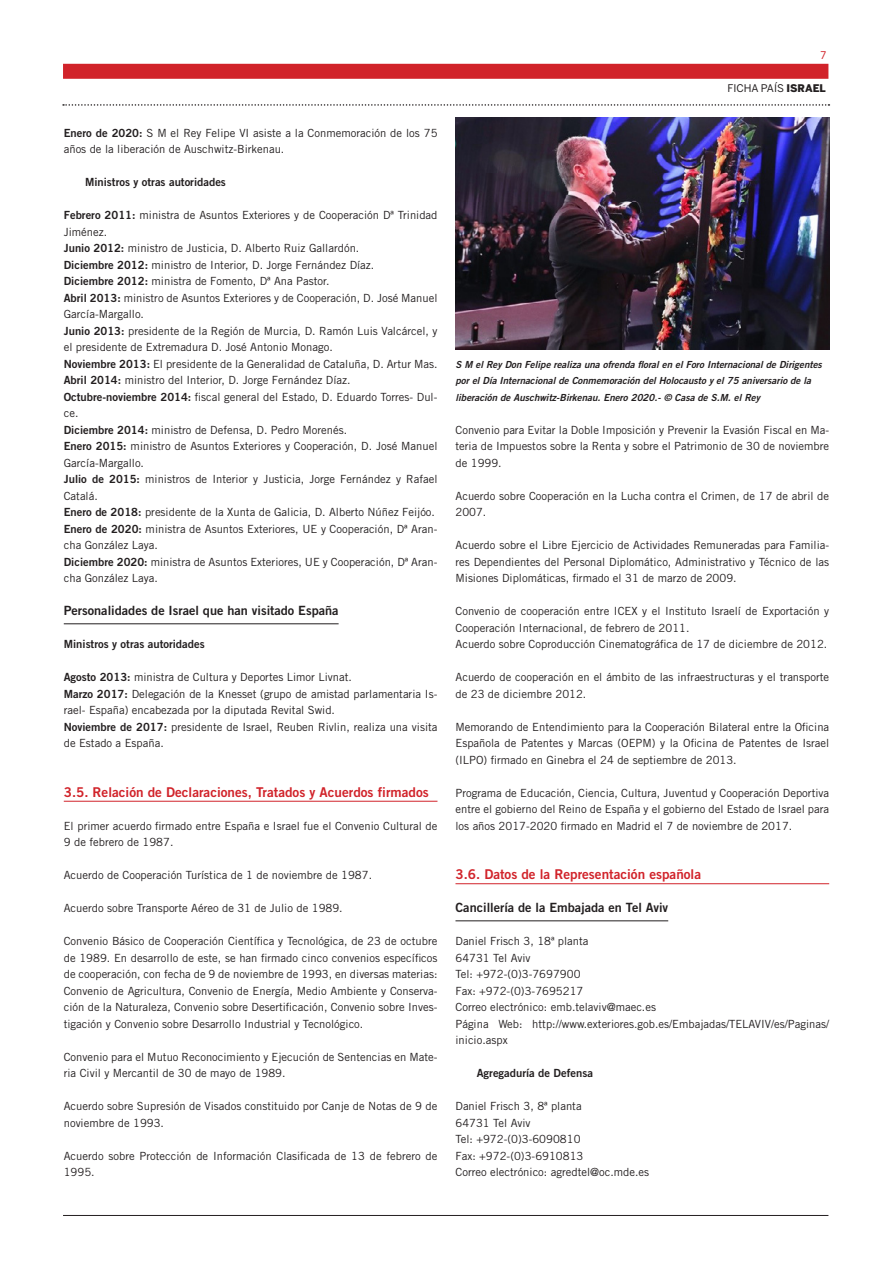
<style>
.page{position:relative;width:893px;height:1263px;background:#fff}
.page>*{position:absolute;margin:0;border:0;box-sizing:border-box;transform-origin:0 0}
.TITULO_2º_NIVEL{font:13.5px "Trade Gothic LT Std Bd 2";color:#d1232a}
.TITULO_3º_NIVEL{font:12.75px "Trade Gothic LT Std Bd 2";color:#231f20}
.TEXTO_NORMAL{font:11.25px/16.5px "Trade Gothic LT Std";color:#231f20}
.TITULO_4º_NIVEL{font:11.25px "Trade Gothic LT Std Bd 2";color:#231f20}
.TEXTO_NORMAL-2{font:11.25px "Trade Gothic LT Std Bd 2";color:#231f20}
.t1{font:10.5px "Benton Sans";color:#231f20}
.t2{font:10.5px "Benton Sans";color:#d1232a}
.TEXTO_PIE_DE_FOTO{font:9.75px/16.5px "Trade Gothic LT Std Bd 2 Obl";color:#231f20}
.s1{font-family:"Trade Gothic LT Std Bd 2"}
.s2{font-weight:900}
</style>
<div class="page">
<div style="left:63px;top:64px;width:765px;height:15px;background:#d1232a"></div>
<hr style="left:63px;top:1215px;width:765px;height:1px;background:#231f20">
<svg style="left:63px;top:104px;width:766px;height:2px"></svg>
<hr style="left:64px;top:623px;width:275px;height:1px;background:#231f20">
<hr style="left:64px;top:801px;width:373px;height:1px;background:#d1232a">
<hr style="left:455px;top:883px;width:374px;height:1px;background:#d1232a">
<hr style="left:455px;top:920px;width:213px;height:1px;background:#231f20">
<img style="left:455px;top:117px;width:374px;height:232px">
<p class="TEXTO_NORMAL" style="left:64px;top:124px;width:375px"><span class="s1">Enero de 2020:</span> S M el Rey Felipe VI asiste a la Conmemoración de los 75 años de la liberación de Auschwitz-Birkenau.</p>
<p class="TITULO_4º_NIVEL" style="left:85px;top:175px;width:142px">Ministros y otras autoridades</p>
<p class="TEXTO_NORMAL" style="left:64px;top:207px;width:375px"><span class="s1">Febrero 2011:</span> ministra de Asuntos Exteriores y de Cooperación Dª Trinidad<br>Jiménez.</p>
<p class="TEXTO_NORMAL" style="left:64px;top:240px;width:297px"><span class="s1">Junio 2012:</span> ministro de Justicia, D. Alberto Ruiz Gallardón.</p>
<p class="TEXTO_NORMAL" style="left:64px;top:256px;width:312px"><span class="s1">Diciembre 2012:</span> ministro de Interior, D. Jorge Fernández Díaz.</p>
<p class="TEXTO_NORMAL" style="left:64px;top:273px;width:267px"><span class="s1">Diciembre 2012:</span> ministra de Fomento, Dª Ana Pastor.</p>
<p class="TEXTO_NORMAL" style="left:64px;top:289px;width:375px"><span class="s1">Abril 2013:</span> ministro de Asuntos Exteriores y de Cooperación, D. José Manuel<br>García-Margallo.</p>
<p class="TEXTO_NORMAL" style="left:64px;top:322px;width:375px"><span class="s1">Junio 2013:</span> presidente de la Región de Murcia, D. Ramón Luis Valcárcel, y el presidente de Extremadura D. José Antonio Monago.</p>
<p class="TEXTO_NORMAL" style="left:64px;top:355px;width:375px"><span class="s1">Noviembre 2013:</span> El presidente de la Generalidad de Cataluña, D. Artur Mas.</p>
<p class="TEXTO_NORMAL" style="left:64px;top:372px;width:288px"><span class="s1">Abril 2014:</span> ministro del Interior, D. Jorge Fernández Díaz.</p>
<p class="TEXTO_NORMAL" style="left:64px;top:388px;width:375px"><span class="s1">Octubre-noviembre 2014:</span> fiscal general del Estado, D. Eduardo Torres- Dul&shy;ce.</p>
<p class="TEXTO_NORMAL" style="left:64px;top:421px;width:285px"><span class="s1">Diciembre 2014:</span> ministro de Defensa, D. Pedro Morenés.</p>
<p class="TEXTO_NORMAL" style="left:64px;top:438px;width:375px"><span class="s1">Enero 2015:</span> ministro de Asuntos Exteriores y Cooperación, D. José Manuel<br>García-Margallo.</p>
<p class="TEXTO_NORMAL" style="left:64px;top:471px;width:375px"><span class="s1">Julio de 2015:</span> ministros de Interior y Justicia, Jorge Fernández y Rafael<br>Catalá.</p>
<p class="TEXTO_NORMAL" style="left:64px;top:504px;width:373px"><span class="s1">Enero de 2018:</span> presidente de la Xunta de Galicia, D. Alberto Núñez Feijóo.</p>
<p class="TEXTO_NORMAL" style="left:64px;top:520px;width:375px"><span class="s1">Enero de 2020:</span> ministra de Asuntos Exteriores, UE y Cooperación, Dª Aran&shy;cha González Laya.</p>
<p class="TEXTO_NORMAL" style="left:64px;top:553px;width:375px"><span class="s1">Diciembre 2020:</span> ministra de Asuntos Exteriores, UE y Cooperación, Dª Aran&shy;cha González Laya.</p>
<p class="TITULO_3º_NIVEL" style="left:64px;top:603px;width:276px">Personalidades de Israel que han visitado España</p>
<p class="TEXTO_NORMAL-2" style="left:64px;top:637px;width:142px">Ministros y otras autoridades</p>
<p class="TEXTO_NORMAL" style="left:64px;top:669px;width:290px"><span class="s1">Agosto 2013:</span> ministra de Cultura y Deportes Limor Livnat.</p>
<p class="TEXTO_NORMAL" style="left:64px;top:685px;width:375px"><span class="s1">Marzo 2017:</span> Delegación de la Knesset (grupo de amistad parlamentaria Is&shy;rael- España) encabezada por la diputada Revital Swid.</p>
<p class="TEXTO_NORMAL" style="left:64px;top:718px;width:375px"><span class="s1">Noviembre de 2017:</span> presidente de Israel, Reuben Rivlin, realiza una visita de Estado a España.</p>
<p class="TITULO_2º_NIVEL" style="left:64px;top:783px;width:366px">3.5. Relación de Declaraciones, Tratados y Acuerdos firmados</p>
<p class="TEXTO_NORMAL" style="left:64px;top:817px;width:375px">El primer acuerdo firmado entre España e Israel fue el Convenio Cultural de<br>9 de febrero de 1987.</p>
<p class="TEXTO_NORMAL" style="left:64px;top:867px;width:310px">Acuerdo de Cooperación Turística de 1 de noviembre de 1987.</p>
<p class="TEXTO_NORMAL" style="left:64px;top:900px;width:280px">Acuerdo sobre Transporte Aéreo de 31 de Julio de 1989.</p>
<p class="TEXTO_NORMAL" style="left:64px;top:933px;width:375px;text-align:justify">Convenio Básico de Cooperación Científica y Tecnológica, de 23 de octubre de 1989. En desarrollo de este, se han firmado cinco convenios específicos de cooperación, con fecha de 9 de noviembre de 1993, en diversas materias:<br>Convenio de Agricultura, Convenio de Energía, Medio Ambiente y Conserva&shy;ción de la Naturaleza, Convenio sobre Desertificación, Convenio sobre Inves&shy;tigación y Convenio sobre Desarrollo Industrial y Tecnológico.</p>
<p class="TEXTO_NORMAL" style="left:64px;top:1048px;width:375px">Convenio para el Mutuo Reconocimiento y Ejecución de Sentencias en Mate&shy;ria Civil y Mercantil de 30 de mayo de 1989.</p>
<p class="TEXTO_NORMAL" style="left:64px;top:1098px;width:375px">Acuerdo sobre Supresión de Visados constituido por Canje de Notas de 9 de noviembre de 1993.</p>
<p class="TEXTO_NORMAL" style="left:64px;top:1147px;width:375px">Acuerdo sobre Protección de Información Clasificada de 13 de febrero de<br>1995.</p>
<p class="t2" style="left:821px;top:49px;width:7px">7</p>
<p class="t1" style="left:727px;top:82px;width:100px">FICHA PAÍS <span class="s2">ISRAEL</span></p>
<p class="TEXTO_PIE_DE_FOTO" style="left:455px;top:356px;width:368px">S M el Rey Don Felipe realiza una ofrenda floral en el Foro Internacional de Dirigentes por el Día Internacional de Conmemoración del Holocausto y el 75 aniversario de la liberación de Auschwitz-Birkenau. Enero 2020.- © Casa de S.M. el Rey</p>
<p class="TEXTO_NORMAL" style="left:455px;top:421px;width:375px;text-align:justify">Convenio para Evitar la Doble Imposición y Prevenir la Evasión Fiscal en Ma&shy;teria de Impuestos sobre la Renta y sobre el Patrimonio de 30 de noviembre de 1999.</p>
<p class="TEXTO_NORMAL" style="left:455px;top:487px;width:375px">Acuerdo sobre Cooperación en la Lucha contra el Crimen, de 17 de abril de<br>2007.</p>
<p class="TEXTO_NORMAL" style="left:455px;top:537px;width:375px;text-align:justify">Acuerdo sobre el Libre Ejercicio de Actividades Remuneradas para Familia&shy;res Dependientes del Personal Diplomático, Administrativo y Técnico de las Misiones Diplomáticas, firmado el 31 de marzo de 2009.</p>
<p class="TEXTO_NORMAL" style="left:455px;top:603px;width:375px">Convenio de cooperación entre ICEX y el Instituto Israelí de Exportación y<br>Cooperación Internacional, de febrero de 2011.</p>
<p class="TEXTO_NORMAL" style="left:455px;top:636px;width:373px">Acuerdo sobre Coproducción Cinematográfica de 17 de diciembre de 2012.</p>
<p class="TEXTO_NORMAL" style="left:455px;top:669px;width:375px">Acuerdo de cooperación en el ámbito de las infraestructuras y el transporte de 23 de diciembre 2012.</p>
<p class="TEXTO_NORMAL" style="left:455px;top:718px;width:375px;text-align:justify">Memorando de Entendimiento para la Cooperación Bilateral entre la Oficina Española de Patentes y Marcas (OEPM) y la Oficina de Patentes de Israel (ILPO) firmado en Ginebra el 24 de septiembre de 2013.</p>
<p class="TEXTO_NORMAL" style="left:455px;top:784px;width:375px;text-align:justify">Programa de Educación, Ciencia, Cultura, Juventud y Cooperación Deportiva entre el gobierno del Reino de España y el gobierno del Estado de Israel para los años 2017-2020 firmado en Madrid el 7 de noviembre de 2017.</p>
<p class="TITULO_2º_NIVEL" style="left:455px;top:866px;width:247px">3.6. Datos de la Representación española</p>
<p class="TITULO_3º_NIVEL" style="left:455px;top:900px;width:214px">Cancillería de la Embajada en Tel Aviv</p>
<p class="TEXTO_NORMAL" style="left:455px;top:933px;width:135px">Daniel Frisch 3, 18ª planta</p>
<p class="TEXTO_NORMAL" style="left:455px;top:949px;width:76px">64731 Tel Aviv</p>
<p class="TEXTO_NORMAL" style="left:455px;top:966px;width:127px">Tel: +972-(0)3-7697900</p>
<p class="TEXTO_NORMAL" style="left:455px;top:982px;width:129px">Fax: +972-(0)3-7695217</p>
<p class="TEXTO_NORMAL" style="left:455px;top:999px;width:202px">Correo electrónico: emb.telaviv@maec.es</p>
<p class="TEXTO_NORMAL" style="left:455px;top:1015px;width:375px">Página Web: http://www.exteriores.gob.es/Embajadas/TELAVIV/es/Paginas/ inicio.aspx</p>
<p class="TITULO_4º_NIVEL" style="left:477px;top:1066px;width:118px">Agregaduría de Defensa</p>
<p class="TEXTO_NORMAL" style="left:455px;top:1098px;width:128px">Daniel Frisch 3, 8ª planta</p>
<p class="TEXTO_NORMAL" style="left:455px;top:1114px;width:76px">64731 Tel Aviv</p>
<p class="TEXTO_NORMAL" style="left:455px;top:1131px;width:127px">Tel: +972-(0)3-6090810</p>
<p class="TEXTO_NORMAL" style="left:455px;top:1147px;width:129px">Fax: +972-(0)3-6910813</p>
<p class="TEXTO_NORMAL" style="left:455px;top:1164px;width:195px">Correo electrónico: agredtel@oc.mde.es</p>
</div>
